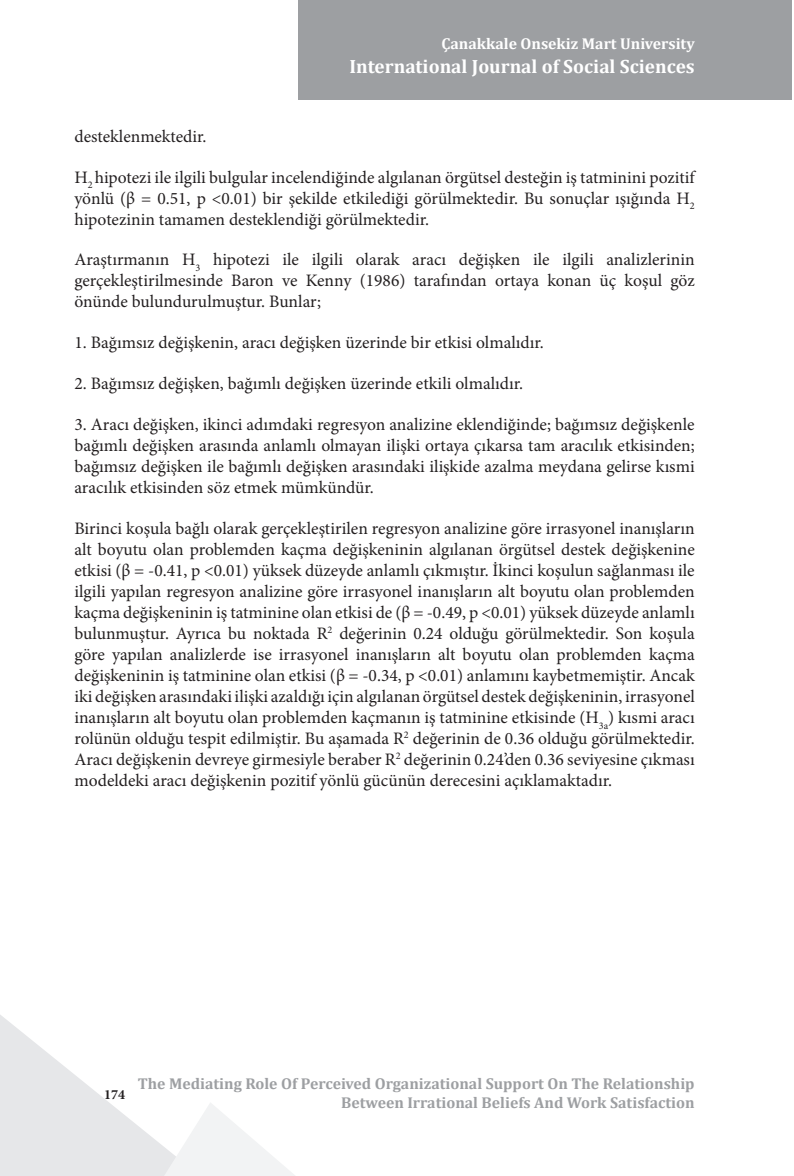
<style>
.page{position:relative;width:794px;height:1176px;background:#fff}
.page>*{position:absolute;margin:0;border:0;box-sizing:border-box;transform-origin:0 0}
.t1{font:700 19.25px "Cambria";color:#fff}
.t2{font:17.5px/21px "Minion Pro";color:#231f20;text-align:justify}
.t3{font:700 15.75px/18.9px "Cambria";color:#9d9fa2;text-align:right}
.t4{font:700 15.75px "Cambria";color:#fff}
.t5{font:700 14px "Minion Pro";color:#231f20}
</style>
<div class="page">
<svg style="left:0;top:1015px;width:155px;height:161px;fill:#e6e7e9"></svg>
<svg style="left:155px;top:1103px;width:140px;height:73px"></svg>
<div style="left:298px;top:0;width:493px;height:99px;background:#9d9fa2"></div>
<p class="t4" style="left:441px;top:33px;width:255px">Çanakkale Onsekiz Mart University</p>
<p class="t1" style="left:349px;top:52px;width:347px">International Journal of Social Sciences</p>
<p class="t2" style="left:74px;top:126px;width:134px">desteklenmektedir.</p>
<p class="t2" style="left:74px;top:167px;width:622px">H<sub>2</sub> hipotezi ile ilgili bulgular incelendiğinde algılanan örgütsel desteğin iş tatminini pozitif yönlü (β = 0.51, p &lt;0.01) bir şekilde etkilediği görülmektedir. Bu sonuçlar ışığında H<sub>2 </sub>hipotezinin tamamen desteklendiği görülmektedir.</p>
<p class="t2" style="left:74px;top:249px;width:622px">Araştırmanın H<sub>3</sub> hipotezi ile ilgili olarak aracı değişken ile ilgili analizlerinin gerçekleştirilmesinde Baron ve Kenny (1986) tarafından ortaya konan üç koşul göz önünde bulundurulmuştur. Bunlar;</p>
<p class="t2" style="left:74px;top:332px;width:471px">1. Bağımsız değişkenin, aracı değişken üzerinde bir etkisi olmalıdır.</p>
<p class="t2" style="left:74px;top:373px;width:450px">2. Bağımsız değişken, bağımlı değişken üzerinde etkili olmalıdır.</p>
<p class="t2" style="left:74px;top:414px;width:622px">3. Aracı değişken, ikinci adımdaki regresyon analizine eklendiğinde; bağımsız değişkenle bağımlı değişken arasında anlamlı olmayan ilişki ortaya çıkarsa tam aracılık etkisinden; bağımsız değişken ile bağımlı değişken arasındaki ilişkide azalma meydana gelirse kısmi aracılık etkisinden söz etmek mümkündür.</p>
<p class="t2" style="left:74px;top:518px;width:622px">Birinci koşula bağlı olarak gerçekleştirilen regresyon analizine göre irrasyonel inanışların alt boyutu olan problemden kaçma değişkeninin algılanan örgütsel destek değişkenine etkisi (β = -0.41, p &lt;0.01) yüksek düzeyde anlamlı çıkmıştır. İkinci koşulun sağlanması ile ilgili yapılan regresyon analizine göre irrasyonel inanışların alt boyutu olan problemden kaçma değişkeninin iş tatminine olan etkisi de (β = -0.49, p &lt;0.01) yüksek düzeyde anlamlı bulunmuştur. Ayrıca bu noktada R<sup>2</sup> değerinin 0.24 olduğu görülmektedir. Son koşula göre yapılan analizlerde ise irrasyonel inanışların alt boyutu olan problemden kaçma değişkeninin iş tatminine olan etkisi (β = -0.34, p &lt;0.01) anlamını kaybetmemiştir. Ancak iki değişken arasındaki ilişki azaldığı için algılanan örgütsel destek değişkeninin, irrasyonel inanışların alt boyutu olan problemden kaçmanın iş tatminine etkisinde (H<sub>3a</sub>) kısmi aracı rolünün olduğu tespit edilmiştir. Bu aşamada R<sup>2</sup> değerinin de 0.36 olduğu görülmektedir.<br>Aracı değişkenin devreye girmesiyle beraber R<sup>2</sup> değerinin 0.24’den 0.36 seviyesine çıkması modeldeki aracı değişkenin pozitif yönlü gücünün derecesini açıklamaktadır.</p>
<p class="t5" style="left:104px;top:1085px;width:22px">174</p>
<p class="t3" style="left:138px;top:1073px;width:558px">The Mediating Role Of Perceived Organizational Support On The Relationship<br>Between Irrational Beliefs And Work Satisfaction</p>
</div>
